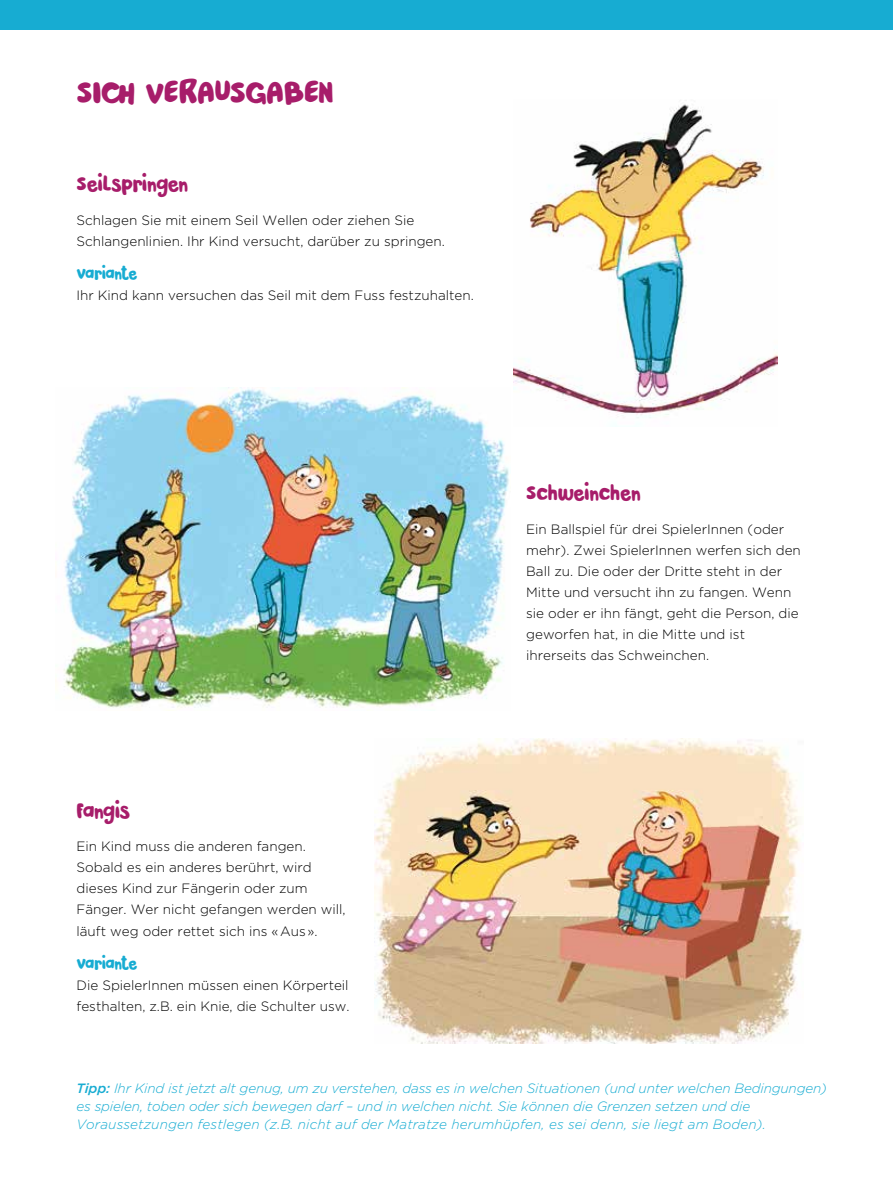
<style>
.page{position:relative;width:893px;height:1191px;background:#fff}
.page>*{position:absolute;margin:0;border:0;box-sizing:border-box;transform-origin:0 0}
.t1{font:33px "Pardesi";letter-spacing:-.025em;color:#a71d6a}
.t2{font:21px "Pardesi";letter-spacing:-.02em;color:#a71d6a}
.t3{font:16.5px "Pardesi";letter-spacing:-.05em;color:#17acd2}
.t4{font:300 13.5px/21px "Gotham";color:#000}
.t5{font:italic 300 13.5px/18px "Gotham";letter-spacing:-.01em;color:#17acd2}
.s1{font-weight:500}
</style>
<div class="page">
<div style="left:0;top:0;width:893px;height:30px;background:#17acd2"></div>
<img style="left:374px;top:738px;width:428px;height:305px">
<img style="left:63px;top:388px;width:446px;height:323px">
<img style="left:514px;top:104px;width:263px;height:314px">
<h1 class="t1" style="left:77px;top:68px;width:259px">SICH VERAUSGABEN</h1>
<h2 class="t2" style="left:77px;top:168px;width:113px">SEILSPRINGEN</h2>
<p class="t4" style="left:77px;top:209px;width:370px">Schlagen Sie mit einem Seil Wellen oder ziehen Sie<br>Schlangenlinien. Ihr Kind versucht, darüber zu springen.</p>
<p class="t3" style="left:77px;top:261px;width:62px">VARIANTE</p>
<p class="t4" style="left:77px;top:285px;width:399px">Ihr Kind kann versuchen das Seil mit dem Fuss festzuhalten.</p>
<h2 class="t2" style="left:77px;top:795px;width:55px">FANGIS</h2>
<p class="t4" style="left:77px;top:836px;width:271px">Ein Kind muss die anderen fangen.<br>Sobald es ein anderes berührt, wird dieses Kind zur Fängerin oder zum Fänger. Wer nicht gefangen werden will, läuft weg oder rettet sich ins «Aus».</p>
<p class="t3" style="left:77px;top:951px;width:62px">VARIANTE</p>
<p class="t4" style="left:77px;top:974px;width:274px">Die SpielerInnen müssen einen Körperteil festhalten, z.B. ein Knie, die Schulter usw.</p>
<h2 class="t2" style="left:526px;top:477px;width:116px">SCHWEINCHEN</h2>
<p class="t4" style="left:526px;top:518px;width:276px">Ein Ballspiel für drei SpielerInnen (oder mehr). Zwei SpielerInnen werfen sich den Ball zu. Die oder der Dritte steht in der Mitte und versucht ihn zu fangen. Wenn sie oder er ihn fängt, geht die Person, die geworfen hat, in die Mitte und ist ihrerseits das Schweinchen.</p>
<p class="t5" style="left:77px;top:1078px;width:752px"><span class="s1">Tipp:</span> Ihr Kind ist jetzt alt genug, um zu verstehen, dass es in welchen Situationen (und unter welchen Bedingungen) es spielen, toben oder sich bewegen darf – und in welchen nicht. Sie können die Grenzen setzen und die<br>Voraussetzungen festlegen (z.B. nicht auf der Matratze herumhüpfen, es sei denn, sie liegt am Boden).</p>
</div>
